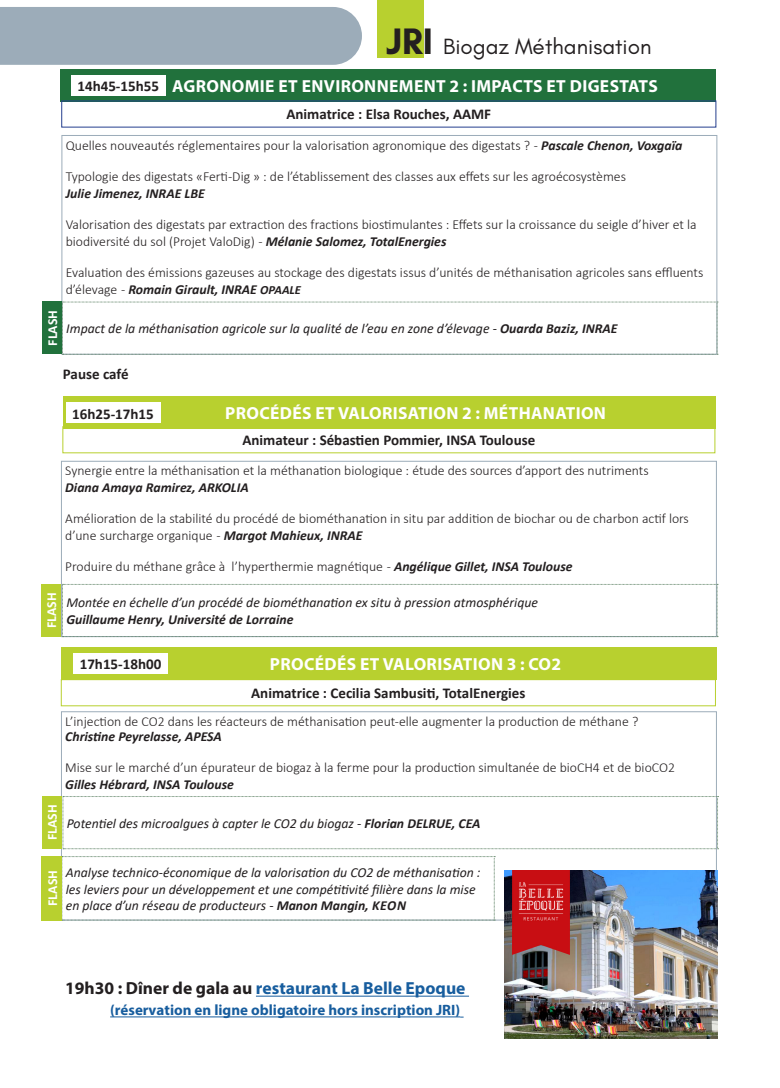
<style>
.page{position:relative;width:780px;height:1088px;background:#fff}
.page>*{position:absolute;margin:0;border:0;box-sizing:border-box;transform-origin:0 0}
.t1{font:22.5px "Glacial Indifference";color:#231f20}
.t2{font:700 17.5px "Myriad Pro";letter-spacing:.02em;color:#fff}
.t3{font:700 17.5px "Myriad Pro";color:#175d9e}
.t4{font:700 15px "Calibri";color:#231f20}
.t5{font:700 15px "Myriad Pro";color:#175d9e}
.t6{font:300 13.75px/16.5px "Calibri";color:#231f20}
.t7{font:italic 13.75px/16.5px "Calibri";color:#231f20}
.t8{font:italic 700 13.75px "Calibri";color:#231f20}
.t9{font:700 13.75px "Calibri";color:#fff}
.s1{font-weight:700;font-size:37.5px}
.s2{font-weight:700;font-style:italic}
.s3{font-weight:700;font-style:italic;font-size:12.5px}
.s4{font-weight:700}
.s5{color:#231f20}
</style>
<div class="page">
<div style="left:377px;top:0;width:46px;height:57px;background:#b8d02f"></div>
<div style="left:0;top:7px;width:362px;height:58px;background:#9cacb9"></div>
<div style="left:61px;top:69px;width:655px;height:32px;background:#21713c"></div>
<div style="left:63px;top:396px;width:652px;height:32px;background:#b8d02f"></div>
<svg style="left:62px;top:584px;width:656px;height:53px"></svg>
<div style="left:41px;top:584px;width:20px;height:52px;background:#b8d02f"></div>
<div style="left:71px;top:75px;width:94px;height:21px;background:#fff"></div>
<div style="left:61px;top:647px;width:655px;height:32px;background:#b8d02f"></div>
<div style="left:73px;top:653px;width:95px;height:20px;background:#fff"></div>
<div style="left:66px;top:403px;width:94px;height:20px;background:#fff"></div>
<div style="left:62px;top:101px;width:654px;height:26px;border:1px solid #253f8e"></div>
<div style="left:63px;top:426px;width:652px;height:27px;border:1px solid #b8d02f"></div>
<div style="left:61px;top:679px;width:654px;height:27px;border:1px solid #b8d02f"></div>
<hr style="left:256px;top:996px;width:213px;height:1px;background:#175d9e">
<hr style="left:110px;top:1016px;width:350px;height:1px;background:#175d9e">
<svg style="left:62px;top:302px;width:656px;height:53px"></svg>
<div style="left:42px;top:301px;width:20px;height:53px;background:#21713c"></div>
<svg style="left:62px;top:856px;width:433px;height:65px"></svg>
<div style="left:42px;top:856px;width:20px;height:64px;background:#b8d02f"></div>
<svg style="left:63px;top:796px;width:655px;height:53px"></svg>
<div style="left:42px;top:796px;width:19px;height:53px;background:#b8d02f"></div>
<img style="left:504px;top:871px;width:213px;height:167px">
<p class="t4" style="left:77px;top:75px;width:83px">14h45-15h55</p>
<p class="t1" style="left:386px;top:34px;width:267px"><span class="s1">JRI</span> Biogaz Méthanisation</p>
<p class="t2" style="left:172px;top:74px;width:487px">AGRONOMIE ET ENVIRONNEMENT 2 : IMPACTS ET DIGESTATS</p>
<p class="t4" style="left:286px;top:104px;width:206px">Animatrice : Elsa Rouches, AAMF</p>
<p class="t9" style="left:43px;top:346px;width:37px;rotate:-90deg">FLASH</p>
<p class="t6" style="left:66px;top:137px;width:618px">Quelles nouveautés réglementaires pour la valorisation agronomique des digestats ? - <span class="s2">Pascale Chenon, Voxgaïa</span></p>
<p class="t6" style="left:66px;top:168px;width:561px">Typologie des digestats «Ferti-Dig » : de l’établissement des classes aux effets sur les agroécosystèmes</p>
<p class="t8" style="left:66px;top:183px;width:140px">Julie Jimenez, INRAE LBE</p>
<p class="t6" style="left:66px;top:216px;width:632px">Valorisation des digestats par extraction des fractions biostimulantes : Effets sur la croissance du seigle d’hiver et la biodiversité du sol (Projet ValoDig) - <span class="s2">Mélanie Salomez, TotalEnergies</span></p>
<p class="t6" style="left:66px;top:264px;width:639px">Evaluation des émissions gazeuses au stockage des digestats issus d’unités de méthanisation agricoles sans effluents d’élevage - <span class="s2">Romain Girault, INRAE</span> <span class="s3">OPAALE</span></p>
<p class="t7" style="left:66px;top:320px;width:552px">Impact de la méthanisation agricole sur la qualité de l’eau en zone d’élevage - <span class="s4">Ouarda Baziz, INRAE</span></p>
<p class="t4" style="left:63px;top:363px;width:67px">Pause café</p>
<p class="t4" style="left:72px;top:403px;width:83px">16h25-17h15</p>
<p class="t2" style="left:225px;top:401px;width:382px">PROCÉDÉS ET VALORISATION 2 : MÉTHANATION</p>
<p class="t4" style="left:242px;top:430px;width:294px">Animateur : Sébastien Pommier, INSA Toulouse</p>
<p class="t9" style="left:42px;top:628px;width:37px;rotate:-90deg">FLASH</p>
<p class="t6" style="left:65px;top:462px;width:585px">Synergie entre la méthanisation et la méthanation biologique : étude des sources d’apport des nutriments<br><span class="s2">Diana Amaya Ramirez, ARKOLIA</span></p>
<p class="t6" style="left:65px;top:510px;width:625px">Amélioration de la stabilité du procédé de biométhanation in situ par addition de biochar ou de charbon actif lors d’une surcharge organique - <span class="s2">Margot Mahieux, INRAE</span></p>
<p class="t6" style="left:65px;top:558px;width:509px">Produire du méthane grâce à l’hyperthermie magnétique - <span class="s2">Angélique Gillet, INSA Toulouse</span></p>
<p class="t7" style="left:66px;top:594px;width:473px">Montée en échelle d’un procédé de biométhanation ex situ à pression atmosphérique<br><span class="s4">Guillaume Henry, Université de Lorraine</span></p>
<p class="t9" style="left:42px;top:840px;width:37px;rotate:-90deg">FLASH</p>
<p class="t4" style="left:80px;top:653px;width:83px">17h15-18h00</p>
<p class="t2" style="left:270px;top:652px;width:292px">PROCÉDÉS ET VALORISATION 3 : CO2</p>
<p class="t4" style="left:251px;top:682px;width:276px">Animatrice : Cecilia Sambusiti, TotalEnergies</p>
<p class="t6" style="left:65px;top:714px;width:574px;line-height:15px">L’injection de CO2 dans les réacteurs de méthanisation peut-elle augmenter la production de méthane ?<br><span class="s2">Christine Peyrelasse, APESA</span></p>
<p class="t6" style="left:65px;top:759px;width:611px">Mise sur le marché d’un épurateur de biogaz à la ferme pour la production simultanée de bioCH4 et de bioCO2<br><span class="s2">Gilles Hébrard, INSA Toulouse</span></p>
<p class="t7" style="left:67px;top:814px;width:415px">Potentiel des microalgues à capter le CO2 du biogaz - <span class="s4">Florian DELRUE, CEA</span></p>
<p class="t9" style="left:43px;top:906px;width:37px;rotate:-90deg">FLASH</p>
<p class="t7" style="left:66px;top:863px;width:416px">Analyse technico-économique de la valorisation du CO2 de méthanisation : les leviers pour un développement et une compétitivité filière dans la mise</p>
<p class="t7" style="left:66px;top:896px;width:342px">en place d’un réseau de producteurs - <span class="s4">Manon Mangin, KEON</span></p>
<p class="t3" style="left:65px;top:977px;width:402px"><span class="s5">19h30 : Dîner de gala au</span> restaurant La Belle Epoque</p>
<p class="t5" style="left:110px;top:1000px;width:351px">(réservation en ligne obligatoire hors inscription JRI)</p>
</div>
